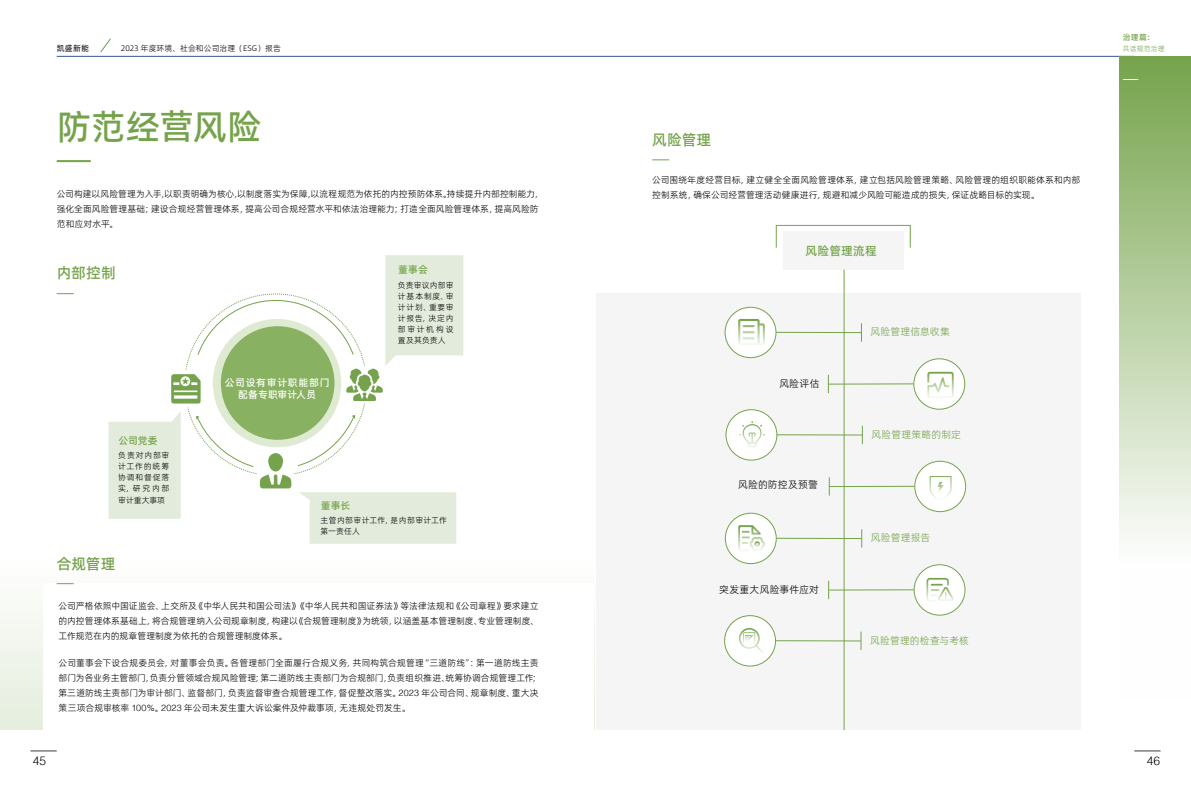
<style>
.page{position:relative;width:1191px;height:808px;background:#fff}
.page>*{position:absolute;margin:0;border:0;box-sizing:border-box;transform-origin:0 0}
.t1{font:35px "Alibaba Pu Hui Ti 3 65 Medium";letter-spacing:-.005em;color:#75a34b}
.t2{font:15px "Alibaba Pu Hui Ti 3 65 Medium";color:#75a34b}
.t3{font:12px "Alibaba Pu Hui Ti 3 65 Medium";letter-spacing:.005em;color:#75a34b}
.t4{font:300 12px "Helvetica";color:#000}
.t5{font:10px "Alibaba Pu Hui Ti 3 45 Light";letter-spacing:.01em;color:#75a34b}
.t6{font:10px "Alibaba Pu Hui Ti 3 45 Light";letter-spacing:.02em;color:#000}
.t7{font:10px/12px "Alibaba Pu Hui Ti 3 65 Medium";letter-spacing:.06em;color:#fff;text-align:center}
.t8{font:10px "Alibaba Pu Hui Ti 3 65 Medium";letter-spacing:.005em;color:#75a34b}
.t9{font:9px/15px "Alibaba Pu Hui Ti 3 45 Light";color:#000}
.t10{font:8px/11px "Alibaba Pu Hui Ti 3 45 Light";letter-spacing:.04em;color:#000;text-align:justify}
.t11{font:8px "Alibaba Pu Hui Ti 3 45 Light";color:#000}
.t12{font:8px "Alibaba Pu Hui Ti 3 55 Regular";color:#000}
.t13{font:8px "Alibaba Pu Hui Ti 3 65 Medium";color:#75a34b}
.t14{font:7px "Alibaba Pu Hui Ti 3 45 Light";letter-spacing:.01em;color:#75a34b}
.s1{font-family:"Helvetica";font-weight:300}
</style>
<div class="page">
<hr style="left:57px;top:56px;width:1077px;height:1px;background:#365394">
<svg style="left:100px;top:38px;width:11px;height:14px"></svg>
<svg style="left:30px;top:750px;width:27px;height:1px"></svg>
<svg style="left:1134px;top:750px;width:26px;height:1px"></svg>
<div style="left:0;top:556px;width:594px;height:174px;background:linear-gradient(to bottom,#fff,#e5eedd)"></div>
<div style="left:44px;top:583px;width:550px;height:147px;background:#fff"></div>
<div style="left:595px;top:293px;width:485px;height:437px;background:#f5f5f5"></div>
<div style="left:782px;top:231px;width:121px;height:39px;background:#f5f5f5"></div>
<hr style="left:57px;top:160px;width:34px;height:2px;background:#75a34b">
<div style="left:1118px;top:56px;width:73px;height:642px;background:linear-gradient(to bottom,#7ba753,#fff)"></div>
<svg style="left:1123px;top:79px;width:15px;height:1px"></svg>
<svg style="left:57px;top:293px;width:17px;height:1px"></svg>
<svg style="left:57px;top:583px;width:17px;height:1px"></svg>
<svg style="left:652px;top:160px;width:17px;height:1px"></svg>
<svg style="left:108px;top:255px;width:355px;height:289px"></svg>
<svg style="left:213px;top:319px;width:128px;height:128px;background:#9abd79"></svg>
<hr style="left:844px;top:270px;width:1px;height:460px;background:#75a34b">
<hr style="left:776px;top:332px;width:85px;height:1px;background:#75a34b">
<div style="left:725px;top:307px;width:51px;height:51px;background:#fff;border-radius:50%"></div>
<div style="left:725px;top:307px;width:51px;height:51px;border:1px solid #75a34b;border-radius:50%"></div>
<svg style="left:861px;top:323px;width:1px;height:19px"></svg>
<hr style="left:777px;top:435px;width:85px;height:1px;background:#75a34b">
<div style="left:726px;top:410px;width:51px;height:50px;background:#fff;border-radius:50%"></div>
<div style="left:725px;top:409px;width:52px;height:51px;border:1px solid #75a34b;border-radius:50%"></div>
<svg style="left:862px;top:426px;width:1px;height:18px"></svg>
<hr style="left:776px;top:538px;width:85px;height:1px;background:#75a34b">
<div style="left:725px;top:513px;width:51px;height:51px;background:#fff;border-radius:50%"></div>
<div style="left:725px;top:513px;width:51px;height:51px;border:1px solid #75a34b;border-radius:50%"></div>
<svg style="left:861px;top:529px;width:1px;height:19px"></svg>
<hr style="left:775px;top:640px;width:86px;height:1px;background:#75a34b">
<div style="left:724px;top:616px;width:51px;height:50px;background:#fff;border-radius:50%"></div>
<div style="left:724px;top:615px;width:51px;height:51px;border:1px solid #75a34b;border-radius:50%"></div>
<svg style="left:860px;top:632px;width:1px;height:18px"></svg>
<hr style="left:828px;top:384px;width:85px;height:1px;background:#75a34b">
<div style="left:914px;top:359px;width:50px;height:50px;background:#fff;border-radius:50%"></div>
<div style="left:913px;top:359px;width:52px;height:50px;border:1px solid #75a34b;border-radius:50%"></div>
<svg style="left:828px;top:375px;width:1px;height:18px"></svg>
<hr style="left:829px;top:486px;width:85px;height:1px;background:#75a34b">
<div style="left:914px;top:461px;width:51px;height:51px;background:#fff;border-radius:50%"></div>
<div style="left:914px;top:461px;width:52px;height:51px;border:1px solid #75a34b;border-radius:50%"></div>
<svg style="left:829px;top:477px;width:1px;height:19px"></svg>
<hr style="left:828px;top:590px;width:86px;height:1px;background:#75a34b">
<div style="left:914px;top:565px;width:51px;height:50px;background:#fff;border-radius:50%"></div>
<div style="left:914px;top:564px;width:51px;height:51px;border:1px solid #75a34b;border-radius:50%"></div>
<svg style="left:828px;top:581px;width:1px;height:18px"></svg>
<svg style="left:927px;top:372px;width:26px;height:25px"></svg>
<svg style="left:738px;top:319px;width:27px;height:26px"></svg>
<svg style="left:739px;top:421px;width:26px;height:27px"></svg>
<svg style="left:929px;top:476px;width:22px;height:23px"></svg>
<svg style="left:738px;top:525px;width:27px;height:26px"></svg>
<svg style="left:926px;top:578px;width:27px;height:23px"></svg>
<svg style="left:739px;top:628px;width:25px;height:25px"></svg>
<div style="left:776px;top:225px;width:134px;height:23px;border:1px solid #75a34b"></div>
<p class="t12" style="left:57px;top:42px;width:34px">凯盛新能</p>
<p class="t11" style="left:121px;top:42px;width:161px">2023 年度环境、社会和公司治理（ESG）报告</p>
<h1 class="t1" style="left:57px;top:100px;width:206px">防范经营风险</h1>
<p class="t9" style="left:57px;top:186px;width:488px">公司构建以风险管理为入手，以职责明确为核心，以制度落实为保障，以流程规范为依托的内控预防体系。持续提升内部控制能力，强化全面风险管理基础；建设合规经营管理体系，提高公司合规经营水平和依法治理能力；打造全面风险管理体系，提高风险防范和应对水平。</p>
<h2 class="t2" style="left:57px;top:262px;width:61px">内部控制</h2>
<p class="t8" style="left:118px;top:432px;width:41px">公司党委</p>
<p class="t10" style="left:118px;top:449px;width:53px">负责对内部审计工作的统筹协调和督促落实，研究内部审计重大事项</p>
<p class="t7" style="left:225px;top:376px;width:106px">公司设有审计职能部门配备专职审计人员</p>
<p class="t8" style="left:321px;top:498px;width:31px">董事长</p>
<p class="t8" style="left:398px;top:261px;width:31px">董事会</p>
<p class="t10" style="left:398px;top:279px;width:57px">负责审议内部审计基本制度、审计计划、重要审计报告，决定内部审计机构设置及其负责人</p>
<p class="t10" style="left:320px;top:514px;width:128px;line-height:11.5px">主管内部审计工作，是内部审计工作第一责任人</p>
<h2 class="t2" style="left:57px;top:552px;width:60px">合规管理</h2>
<p class="t9" style="left:59px;top:598px;width:481px;text-align:justify">公司严格依照中国证监会、上交所及《中华人民共和国公司法》《中华人民共和国证券法》等法律法规和《公司章程》要求建立的内控管理体系基础上，将合规管理纳入公司规章制度，构建以《合规管理制度》为统领，以涵盖基本管理制度、专业管理制度、工作规范在内的规章管理制度为依托的合规管理制度体系。</p>
<p class="t9" style="left:59px;top:654px;width:484px">公司董事会下设合规委员会，对董事会负责。各管理部门全面履行合规义务，共同构筑合规管理“三道防线”：第一道防线主责部门为各业务主管部门，负责分管领域合规风险管理；第二道防线主责部门为合规部门，负责组织推进、统筹协调合规管理工作；第三道防线主责部门为审计部门、监督部门，负责监督审查合规管理工作，督促整改落实。<span class="s1">2023</span> 年公司合同、规章制度、重大决策三项合规审核率 <span class="s1">100%</span>。<span class="s1">2023</span> 年公司未发生重大诉讼案件及仲裁事项，无违规处罚发生。</p>
<h2 class="t2" style="left:652px;top:128px;width:61px">风险管理</h2>
<p class="t9" style="left:652px;top:172px;width:430px">公司围绕年度经营目标，建立健全全面风险管理体系，建立包括风险管理策略、风险管理的组织职能体系和内部控制系统，确保公司经营管理活动健康进行，规避和减少风险可能造成的损失，保证战略目标的实现。</p>
<h3 class="t3" style="left:805px;top:241px;width:73px">风险管理流程</h3>
<p class="t6" style="left:779px;top:376px;width:42px">风险评估</p>
<p class="t6" style="left:738px;top:477px;width:81px">风险的防控及预警</p>
<p class="t6" style="left:719px;top:582px;width:101px">突发重大风险事件应对</p>
<p class="t5" style="left:870px;top:324px;width:81px">风险管理信息收集</p>
<p class="t5" style="left:871px;top:427px;width:91px">风险管理策略的制定</p>
<p class="t5" style="left:871px;top:530px;width:61px">风险管理报告</p>
<p class="t5" style="left:870px;top:633px;width:100px">风险管理的检查与考核</p>
<p class="t13" style="left:1123px;top:31px;width:33px">治理篇：</p>
<p class="t14" style="left:1123px;top:43px;width:43px">共话规范治理</p>
<h3 class="t4" style="left:33px;top:751px;width:15px">45</h3>
<h3 class="t4" style="left:1146px;top:751px;width:15px">46</h3>
</div>
